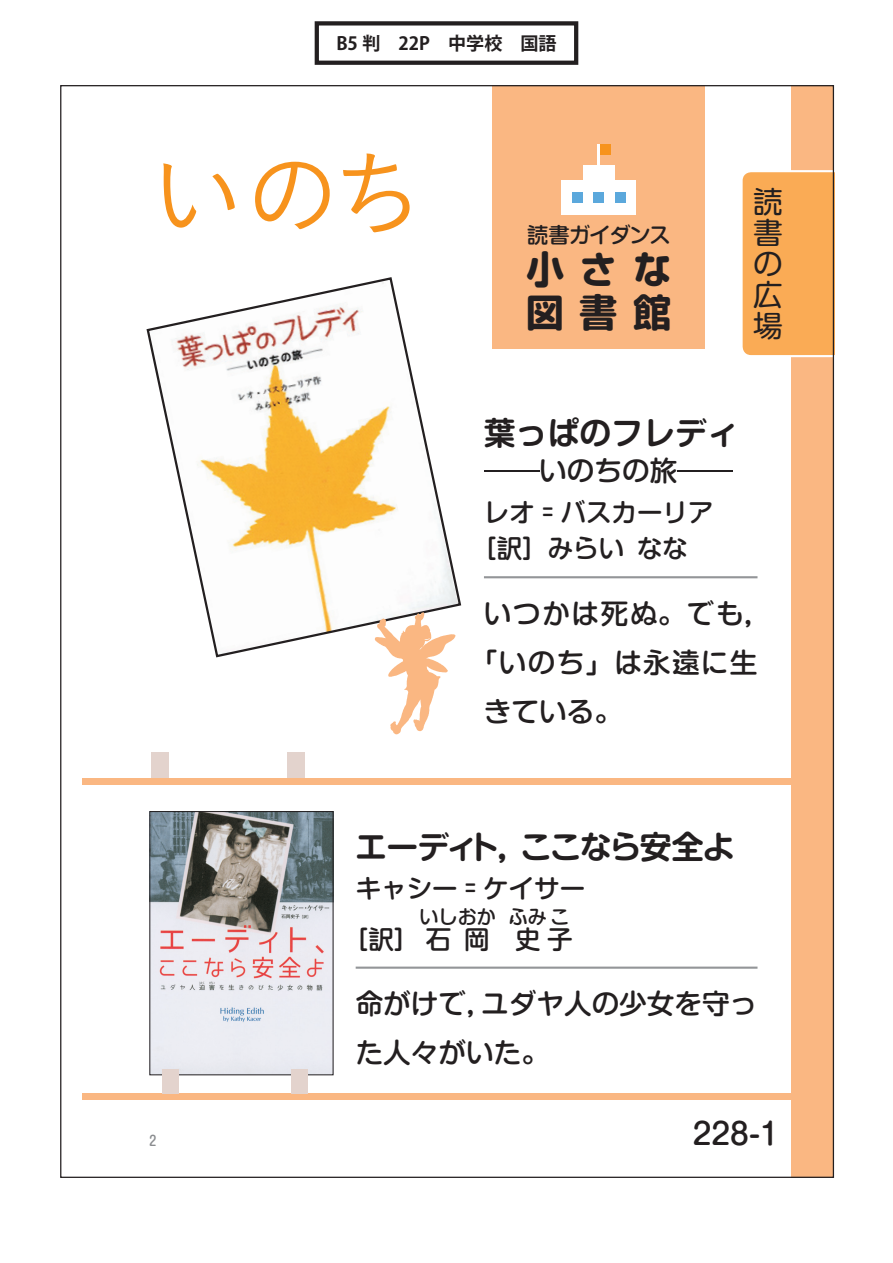
<style>
.page{position:relative;width:893px;height:1263px;background:#fff}
.page>*{position:absolute;margin:0;border:0;box-sizing:border-box;transform-origin:0 0}
.t1{font:95.7px "Koburina Go Std W3";color:#f7931d}
.t2{font:700 38.25px/42.5px "Soft Go Std";letter-spacing:.4em;color:#231f20}
.t3{font:700 31.95px "G Shin M Go Pro De";color:#231f20}
.t4{font:700 31.95px "G Shin M Go Pro De";letter-spacing:-.04em;color:#231f20}
.t5{font:700 31.95px "G Shin M Go Pro De";letter-spacing:-.02em;color:#231f20}
.t6{font:29.7px/30.9px "G Shin M Go Pro";color:#231f20;text-align:justify}
.t7{font:500 29.7px "Shin M Go Pro";color:#231f20}
.t8{font:500 27.6px/48.9px "G Shin M Go Pro";color:#231f20}
.t9{font:500 27.6px "G Shin M Go Pro";letter-spacing:.055em;color:#231f20}
.t10{font:500 27.6px "G Shin M Go Pro";letter-spacing:.045em;color:#231f20}
.t11{font:500 25.5px/51px "G Shin M Go Pro";color:#231f20}
.t12{font:500 21.3px "G Shin M Go Pro";letter-spacing:-.045em;color:#231f20}
.t13{font:500 19.2px "G Shin M Go Pro";color:#231f20}
.t14{font:700 18px "Koz Go Pro";color:#231f20}
.t15{font:500 13.8px "Shin M Go Pro";color:#8a8c8f}
.s1{font-family:"Ryumin Pro";font-weight:300}
</style>
<div class="page">
<div style="left:60px;top:778px;width:774px;height:6px;background:#fab782"></div>
<div style="left:60px;top:1093px;width:774px;height:6px;background:#fab782"></div>
<div style="left:791px;top:85px;width:43px;height:1093px;background:#fab782"></div>
<div style="left:742px;top:170px;width:90px;height:188px;background:#faab55"></div>
<div style="left:60px;top:85px;width:21px;height:1093px;background:#fff"></div>
<div style="left:492px;top:85px;width:213px;height:264px;background:#fab782"></div>
<div style="left:562px;top:180px;width:74px;height:35px;background:#fff"></div>
<div style="left:583px;top:166px;width:32px;height:21px;background:#fff"></div>
<div style="left:598px;top:145px;width:12px;height:10px;background:#f7931d"></div>
<div style="left:593px;top:192px;width:11px;height:11px;background:#5ba8dc"></div>
<div style="left:572px;top:192px;width:11px;height:11px;background:#5ba8dc"></div>
<div style="left:615px;top:192px;width:10px;height:11px;background:#5ba8dc"></div>
<hr style="left:598px;top:145px;width:2px;height:21px;background:#fff">
<hr style="left:356px;top:966px;width:401px;height:3px;background:#939598">
<img style="left:151px;top:813px;width:180px;height:260px">
<div style="left:149px;top:811px;width:184px;height:264px;border:1px solid #231f20"></div>
<hr style="left:484px;top:576px;width:273px;height:2px;background:#939598">
<div style="left:287px;top:753px;width:17px;height:25px;background:#e3d3cd"></div>
<div style="left:151px;top:753px;width:17px;height:25px;background:#e3d3cd"></div>
<svg style="left:146px;top:277px;width:316px;height:381px"></svg>
<svg style="left:375px;top:612px;width:81px;height:122px"></svg>
<div style="left:291px;top:1069px;width:17px;height:25px;background:#e3d3cd"></div>
<div style="left:162px;top:1069px;width:16px;height:25px;background:#e3d3cd"></div>
<div style="left:315px;top:21px;width:263px;height:44px;border:4px solid #231f20"></div>
<p class="t14" style="left:336px;top:32px;width:222px">B5 判　22P　中学校　国語</p>
<h1 class="t1" style="left:149px;top:121px;width:279px">いのち</h1>
<p class="t12" style="left:527px;top:217px;width:145px">読書ガイダンス</p>
<h2 class="t2" style="left:526px;top:246px;width:148px">小さな図書館</h2>
<p class="t6" style="left:753px;top:183px;width:30px">読書の広場</p>
<p class="t3" style="left:484px;top:407px;width:257px">葉っぱのフレディ</p>
<p class="t8" style="left:484px;top:443px;width:250px"><span class="s1">―</span>いのちの旅<span class="s1">―</span></p>
<p class="t11" style="left:637px;top:491px;width:78px;line-height:36.2px;text-indent:-153px">レオ＝バスカーリアなな</p>
<p class="t11" style="left:471px;top:520px;width:155px">［訳］みらい</p>
<p class="t9" style="left:484px;top:591px;width:289px">いつかは死ぬ。でも，</p>
<p class="t10" style="left:470px;top:640px;width:289px">「いのち」は永遠に生</p>
<p class="t8" style="left:484px;top:683px;width:140px">きている。</p>
<p class="t4" style="left:520px;top:821px;width:216px">ここなら安全よ</p>
<p class="t5" style="left:355px;top:821px;width:175px">エーディト，</p>
<p class="t11" style="left:343px;top:859px;width:244px;text-indent:13px">キャシー＝ケイサー［訳］石</p>
<p class="t13" style="left:419px;top:901px;width:78px">いしおか</p>
<p class="t11" style="left:464px;top:910px;width:27px">岡</p>
<p class="t11" style="left:515px;top:910px;width:59px">史子</p>
<p class="t13" style="left:509px;top:901px;width:62px">ふみこ</p>
<p class="t15" style="left:149px;top:1129px;width:8px">2</p>
<p class="t8" style="left:481px;top:976px;width:278px">ユダヤ人の少女を守っ</p>
<p class="t8" style="left:356px;top:976px;width:195px">命がけで，<br>た人々がいた。</p>
<p class="t7" style="left:693px;top:1109px;width:88px">228-1</p>
</div>
